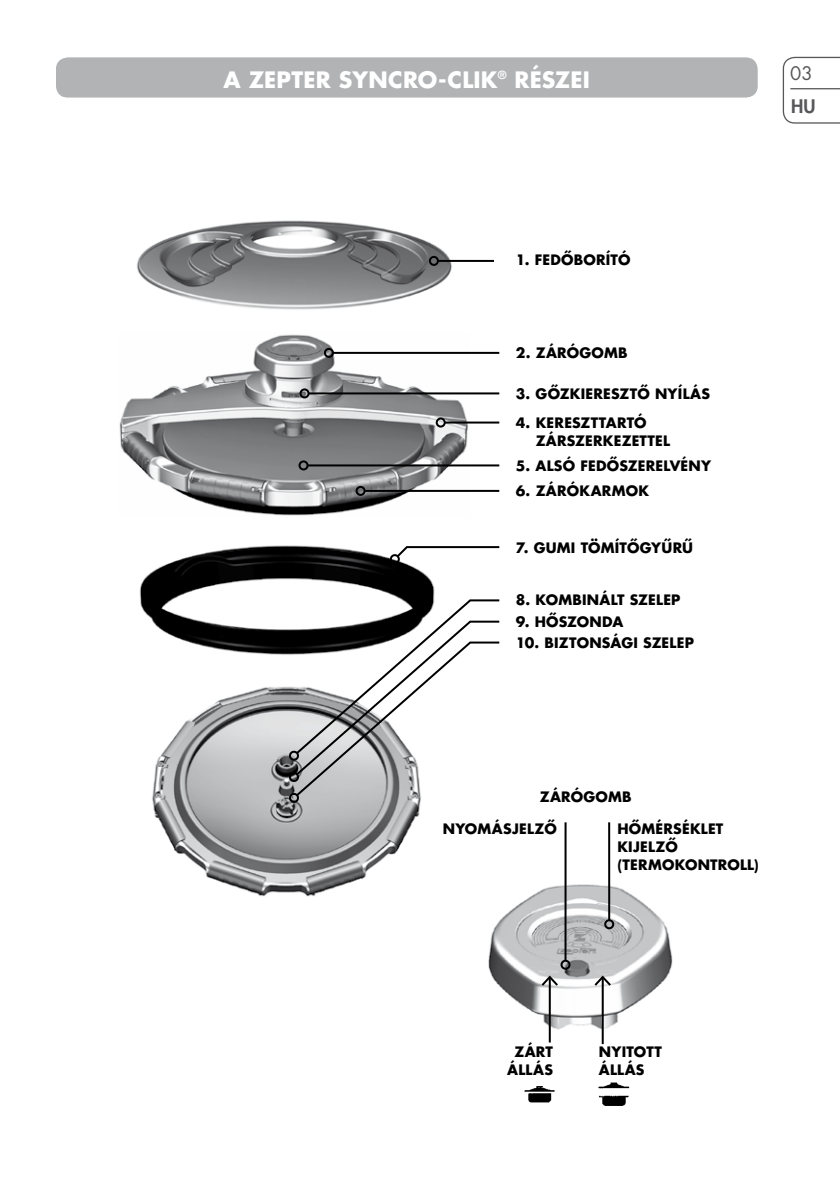
<style>
.page{position:relative;width:840px;height:1191px;background:#fff}
.page>*{position:absolute;margin:0;border:0;box-sizing:border-box;transform-origin:0 0}
.t1{font:22px "Futura H Bold";letter-spacing:.01em;color:#fff}
.t2{font:22px "Futura H Heavy";letter-spacing:.02em;color:#fff;scale:1.1 1}
.t3{font:18.2px "Futura H Heavy";color:#58585a}
.t4{font:18.2px "Futura H Book";color:#58585a}
.t5{font:14px/18px "Futura H Bold";letter-spacing:.015em;color:#000}
</style>
<div class="page">
<svg style="left:782px;top:57px;width:57px;height:67px"></svg>
<hr style="left:789px;top:88px;width:50px;height:1px;background:#58585a">
<div style="left:56px;top:58px;width:701px;height:39px;background:#b1b3b4;border-radius:11px"></div>
<img style="left:137px;top:220px;width:315px;height:90px">
<hr style="left:437px;top:260px;width:56px;height:2px;background:#000">
<div style="left:428px;top:256px;width:10px;height:10px;border:2px solid #000;border-radius:50%"></div>
<img style="left:119px;top:334px;width:350px;height:182px">
<hr style="left:444px;top:421px;width:55px;height:2px;background:#000">
<div style="left:435px;top:417px;width:10px;height:10px;border:2px solid #000;border-radius:50%"></div>
<hr style="left:307px;top:464px;width:192px;height:2px;background:#000">
<div style="left:298px;top:460px;width:10px;height:10px;border:2px solid #000;border-radius:50%"></div>
<hr style="left:364px;top:490px;width:135px;height:2px;background:#000">
<div style="left:355px;top:486px;width:10px;height:10px;border:2px solid #000;border-radius:50%"></div>
<hr style="left:308px;top:392px;width:191px;height:2px;background:#000">
<div style="left:299px;top:388px;width:10px;height:10px;border:2px solid #000;border-radius:50%"></div>
<hr style="left:333px;top:352px;width:166px;height:2px;background:#000">
<div style="left:324px;top:348px;width:10px;height:10px;border:2px solid #000;border-radius:50%"></div>
<img style="left:139px;top:545px;width:296px;height:110px">
<svg style="left:394px;top:545px;width:106px;height:14px"></svg>
<div style="left:389px;top:554px;width:10px;height:10px;border:2px solid #000;border-radius:50%"></div>
<img style="left:152px;top:686px;width:269px;height:211px">
<svg style="left:287px;top:598px;width:213px;height:206px"></svg>
<img style="left:488px;top:881px;width:184px;height:153px">
<hr style="left:607px;top:822px;width:3px;height:98px;background:#000">
<div style="left:604px;top:919px;width:10px;height:10px;border:2px solid #000;border-radius:50%"></div>
<hr style="left:564px;top:822px;width:2px;height:138px;background:#000">
<div style="left:560px;top:959px;width:10px;height:10px;border:2px solid #000;border-radius:50%"></div>
<hr style="left:548px;top:977px;width:2px;height:65px;background:#000">
<svg style="left:539px;top:974px;width:20px;height:14px"></svg>
<hr style="left:601px;top:977px;width:2px;height:67px;background:#000">
<svg style="left:592px;top:974px;width:20px;height:14px"></svg>
<img style="left:598px;top:1083px;width:32px;height:22px">
<img style="left:524px;top:1086px;width:30px;height:16px">
<h1 class="t1" style="left:223px;top:65px;width:367px">A ZEPTER SYNCRO-CLIK<sup>®</sup> RÉSZEI</h1>
<h1 class="t2" style="left:372px;top:63px;width:64px">INDEX</h1>
<p class="t5" style="left:515px;top:250px;width:116px">1. FEDÔBORÍTÓ</p>
<p class="t5" style="left:515px;top:344px;width:113px">2. ZÁRÓGOMB</p>
<p class="t5" style="left:515px;top:384px;width:196px">3. GÔZKIERESZTÔ NYÍLÁS</p>
<p class="t5" style="left:535px;top:413px;width:136px;text-indent:-20px">4. KERESZTTARTÓ<br>ZÁRSZERKEZETTEL</p>
<p class="t5" style="left:515px;top:456px;width:197px">5. ALSÓ FEDÔSZERELVÉNY</p>
<p class="t5" style="left:515px;top:481px;width:135px">6. ZÁRÓKARMOK</p>
<p class="t5" style="left:515px;top:538px;width:179px">7. GUMI TÖMÍTÔGYÛRÛ</p>
<p class="t5" style="left:515px;top:591px;width:166px">8. KOMBINÁLT SZELEP</p>
<p class="t5" style="left:515px;top:612px;width:109px">9. HÔSZONDA</p>
<p class="t5" style="left:515px;top:633px;width:179px">10. BIZTONSÁGI SZELEP</p>
<h2 class="t4" style="left:789px;top:60px;width:24px">03</h2>
<h2 class="t3" style="left:790px;top:94px;width:26px">HU</h2>
<p class="t5" style="left:539px;top:787px;width:93px">ZÁRÓGOMB</p>
<p class="t5" style="left:442px;top:819px;width:115px">NYOMÁSJELZÔ</p>
<p class="t5" style="left:617px;top:819px;width:143px">HÔMÉRSÉKLET<br>KIJELZÔ (TERMOKONTROLL)</p>
<p class="t5" style="left:507px;top:1042px;width:47px;text-align:center">ZÁRT<br>ÁLLÁS</p>
<p class="t5" style="left:598px;top:1042px;width:64px">NYITOTT<br>ÁLLÁS</p>
</div>
